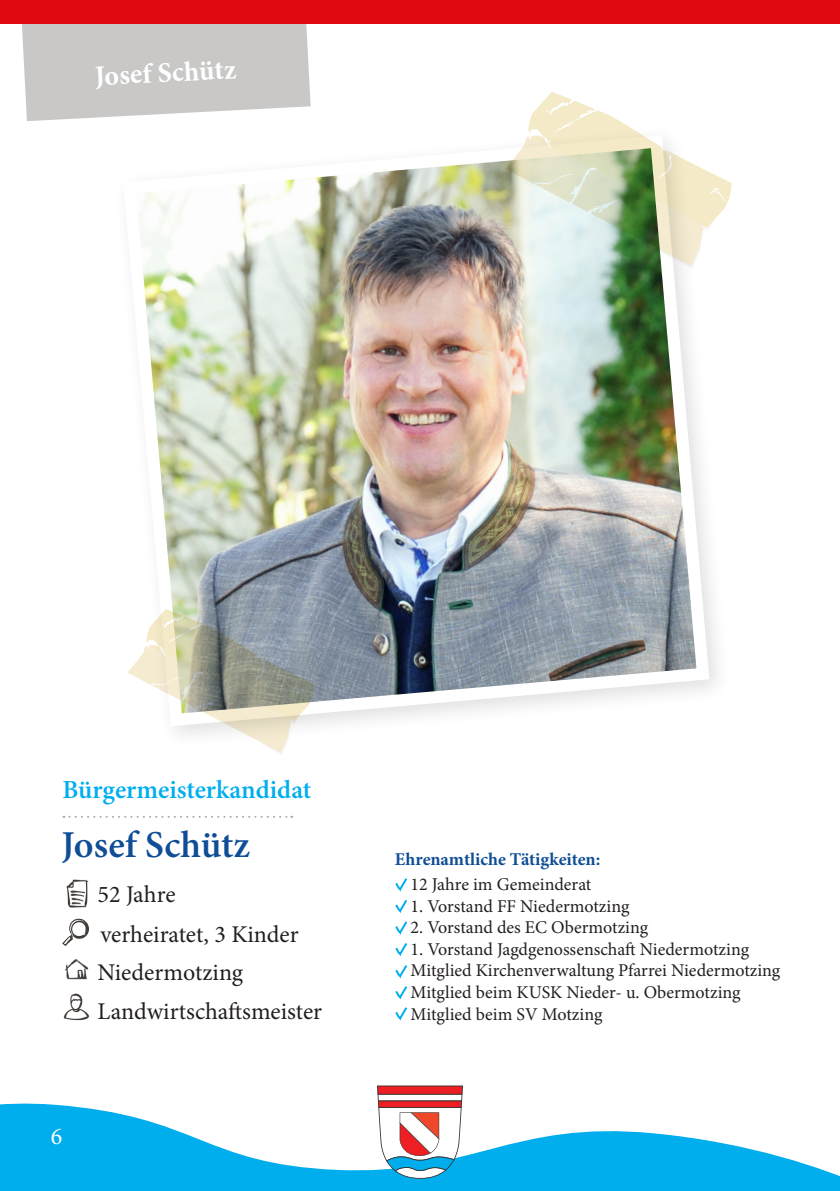
<style>
.page{position:relative;width:840px;height:1191px;background:#fff}
.page>*{position:absolute;margin:0;border:0;box-sizing:border-box;transform-origin:0 0}
.t1{font:600 38px "Minion Pro";letter-spacing:-.005em;color:#0f4d96}
.t2{font:700 28px "Minion Pro";color:#fff}
.t3{font:600 26px "Minion Pro";letter-spacing:-.005em;color:#00aeef}
.t4{font:24px/39px "Minion Pro";color:#231f20}
.t5{font:24px "Minion Pro";color:#fff}
.t6{font:18px/21.6px "Minion Pro";color:#231f20}
.t7{font:700 18px "Minion Pro";color:#0f4d96}
</style>
<div class="page">
<svg style="left:22px;top:24px;width:288px;height:97px;background:#cdcccc"></svg>
<img style="left:139px;top:161px;width:576px;height:563px">
<svg style="left:505px;top:92px;width:226px;height:176px"></svg>
<svg style="left:127px;top:609px;width:187px;height:144px"></svg>
<svg style="left:63px;top:816px;width:229px;height:2px"></svg>
<img style="left:66px;top:879px;width:23px;height:29px">
<img style="left:65px;top:959px;width:24px;height:21px">
<img style="left:63px;top:993px;width:27px;height:28px">
<img style="left:62px;top:918px;width:27px;height:28px">
<svg style="left:395px;top:878px;width:13px;height:12px"></svg>
<svg style="left:395px;top:900px;width:12px;height:12px"></svg>
<svg style="left:395px;top:921px;width:13px;height:12px"></svg>
<svg style="left:395px;top:943px;width:12px;height:12px"></svg>
<svg style="left:395px;top:965px;width:13px;height:12px"></svg>
<svg style="left:395px;top:986px;width:13px;height:12px"></svg>
<svg style="left:395px;top:1007px;width:13px;height:12px"></svg>
<svg style="left:0;top:1096px;width:839px;height:95px;fill:#00aded"></svg>
<svg style="left:377px;top:1085px;width:85px;height:93px"></svg>
<div style="left:0;top:0;width:839px;height:24px;background:#e30914"></div>
<h2 class="t2" style="left:94px;top:57px;width:143px;rotate:-3deg">Josef Schütz</h2>
<h3 class="t3" style="left:62px;top:774px;width:250px">Bürgermeisterkandidat</h3>
<h1 class="t1" style="left:61px;top:822px;width:190px">Josef Schütz</h1>
<h3 class="t4" style="left:97px;top:874px;width:202px">52 Jahre<br>verheiratet, 3 Kinder<br>Niedermotzing</h3>
<p class="t6" style="left:410px;top:873px;width:182px">12 Jahre im Gemeinderat</p>
<p class="t7" style="left:394px;top:847px;width:207px">Ehrenamtliche Tätigkeiten:</p>
<p class="t6" style="left:410px;top:895px;width:220px">1. Vorstand FF Niedermotzing</p>
<p class="t6" style="left:410px;top:916px;width:239px">2. Vorstand des EC Obermotzing</p>
<p class="t6" style="left:410px;top:938px;width:371px">1. Vorstand Jagdgenossenschaft Niedermotzing Mitglied Kirchenverwaltung Pfarrei Niedermotzing Mitglied beim KUSK Nieder- u. Obermotzing Mitglied beim SV Motzing</p>
<h3 class="t4" style="left:97px;top:992px;width:226px">Landwirtschaftsmeister</h3>
<h3 class="t5" style="left:51px;top:1120px;width:13px">6</h3>
</div>
